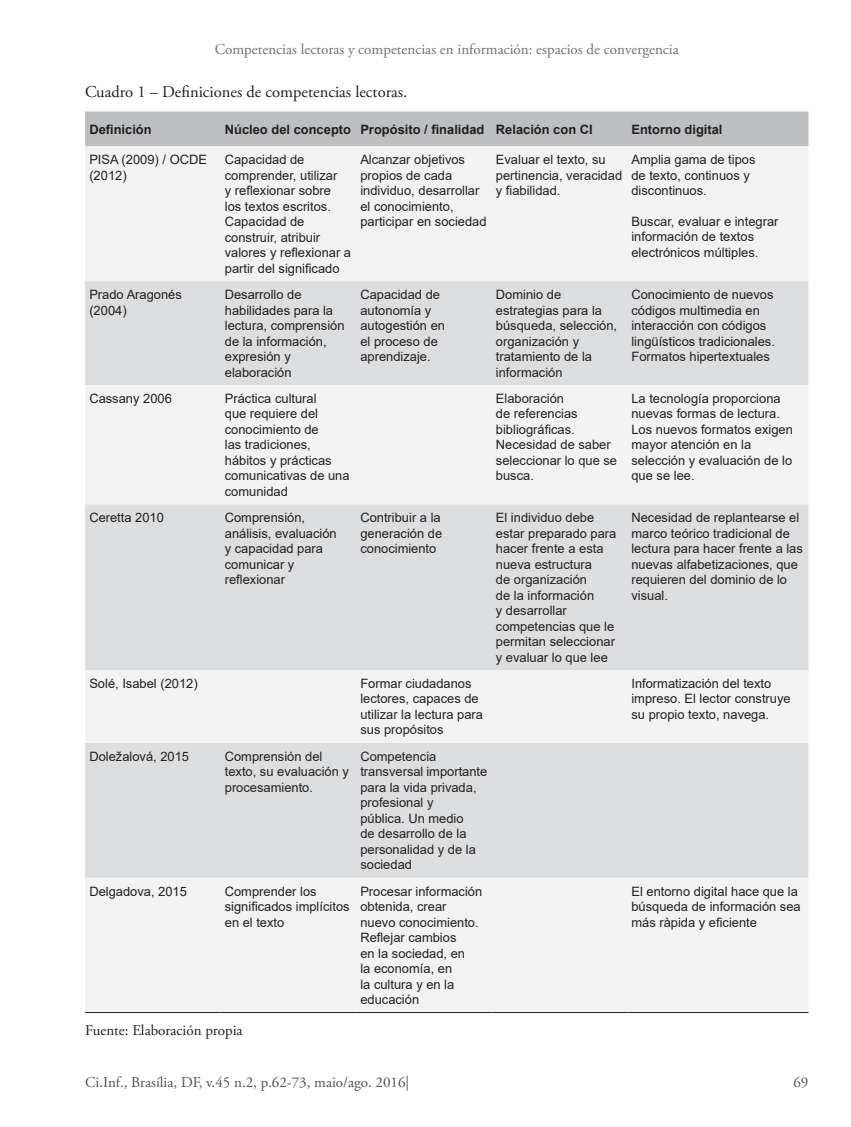
<style>
.page{position:relative;width:851px;height:1127px;background:#fff}
.page>*{position:absolute;margin:0;border:0;box-sizing:border-box;transform-origin:0 0}
.Ci_Inf__Título_image{font:16.5px "Adobe Garamond Pro";color:#231f20}
.t1{font:15px "Adobe Garamond Pro";color:#6d6f71}
.t2{font:15px "Adobe Garamond Pro";color:#535050}
.Fonte{font:15px "Adobe Garamond Pro";color:#231f20}
.t3{font:12.9px/15.5px "Arial";color:#231f20}
.t4{font:700 12.9px "Arial";color:#231f20}
</style>
<div class="page">
<div style="left:85px;top:112px;width:723px;height:34px;background:#bcbec0"></div>
<div style="left:85px;top:146px;width:723px;height:866px;background:#f2f2f3"></div>
<svg style="left:85px;top:281px;width:723px;height:597px;fill:#dcddde"></svg>
<hr style="left:85px;top:1012px;width:135px;height:1px;background:#231f20">
<hr style="left:220px;top:1012px;width:136px;height:1px;background:#231f20">
<hr style="left:356px;top:1012px;width:135px;height:1px;background:#231f20">
<hr style="left:491px;top:1012px;width:136px;height:1px;background:#231f20">
<hr style="left:627px;top:1012px;width:181px;height:1px;background:#231f20">
<p class="t1" style="left:215px;top:40px;width:465px">Competencias lectoras y competencias en información: espacios de convergencia</p>
<p class="Ci_Inf__Título_image" style="left:85px;top:82px;width:323px">Cuadro 1 – Definiciones de competencias lectoras.</p>
<p class="t4" style="left:89px;top:120px;width:64px">Definición</p>
<p class="t4" style="left:225px;top:120px;width:128px">Núcleo del concepto</p>
<p class="t4" style="left:360px;top:120px;width:126px">Propósito / finalidad</p>
<p class="t4" style="left:496px;top:120px;width:98px">Relación con CI</p>
<p class="t4" style="left:631px;top:120px;width:93px">Entorno digital</p>
<p class="t3" style="left:89px;top:152px;width:119px">PISA (2009) / OCDE (2012)</p>
<p class="t3" style="left:225px;top:152px;width:128px">Capacidad de comprender, utilizar<br>y reflexionar sobre<br>los textos escritos.<br>Capacidad de construir, atribuir valores y reflexionar a partir del significado</p>
<p class="t3" style="left:360px;top:152px;width:128px">Alcanzar objetivos propios de cada individuo, desarrollar el conocimiento, participar en sociedad</p>
<p class="t3" style="left:496px;top:152px;width:128px">Evaluar el texto, su pertinencia, veracidad y fiabilidad.</p>
<p class="t3" style="left:631px;top:152px;width:126px">Amplia gama de tipos de texto, continuos y discontinuos.</p>
<p class="t3" style="left:631px;top:213px;width:148px">Buscar, evaluar e integrar información de textos electrónicos múltiples.</p>
<p class="t3" style="left:89px;top:287px;width:94px">Prado Aragonés (2004)</p>
<p class="t3" style="left:225px;top:287px;width:121px">Desarrollo de habilidades para la lectura, comprensión de la información, expresión y elaboración</p>
<p class="t3" style="left:360px;top:287px;width:86px">Capacidad de autonomía y autogestión en el proceso de aprendizaje.</p>
<p class="t3" style="left:496px;top:287px;width:123px">Dominio de estrategias para la búsqueda, selección, organización y tratamiento de la información</p>
<p class="t3" style="left:631px;top:287px;width:145px">Conocimiento de nuevos códigos multimedia en interacción con códigos lingüísticos tradicionales.<br>Formatos hipertextuales</p>
<p class="t3" style="left:89px;top:391px;width:84px">Cassany 2006</p>
<p class="t3" style="left:225px;top:391px;width:126px">Práctica cultural<br>que requiere del conocimiento de<br>las tradiciones, hábitos y prácticas comunicativas de una comunidad</p>
<p class="t3" style="left:496px;top:391px;width:123px">Elaboración<br>de referencias bibliográficas.<br>Necesidad de saber seleccionar lo que se busca.</p>
<p class="t3" style="left:631px;top:391px;width:163px">La tecnología proporciona nuevas formas de lectura.<br>Los nuevos formatos exigen mayor atención en la selección y evaluación de lo que se lee.</p>
<p class="t3" style="left:89px;top:510px;width:76px">Ceretta 2010</p>
<p class="t3" style="left:225px;top:510px;width:113px">Comprensión, análisis, evaluación y capacidad para comunicar y reflexionar</p>
<p class="t3" style="left:360px;top:510px;width:83px;text-align:justify">Contribuir a la generación de conocimiento</p>
<p class="t3" style="left:496px;top:510px;width:122px">El individuo debe estar preparado para hacer frente a esta nueva estructura<br>de organización<br>de la información<br>y desarrollar competencias que le permitan seleccionar y evaluar lo que lee</p>
<p class="t3" style="left:631px;top:510px;width:173px">Necesidad de replantearse el marco teórico tradicional de lectura para hacer frente a las nuevas alfabetizaciones, que requieren del dominio de lo visual.</p>
<p class="t3" style="left:89px;top:676px;width:110px">Solé, Isabel (2012)</p>
<p class="t3" style="left:360px;top:676px;width:124px">Formar ciudadanos lectores, capaces de utilizar la lectura para sus propósitos</p>
<p class="t3" style="left:631px;top:676px;width:161px">Informatización del texto impreso. El lector construye su propio texto, navega.</p>
<p class="t3" style="left:89px;top:748px;width:101px">Doležalová, 2015</p>
<p class="t3" style="left:225px;top:748px;width:126px">Comprensión del texto, su evaluación y procesamiento.</p>
<p class="t3" style="left:360px;top:748px;width:128px">Competencia transversal importante para la vida privada, profesional y<br>pública. Un medio<br>de desarrollo de la personalidad y de la sociedad</p>
<p class="t3" style="left:89px;top:883px;width:99px">Delgadova, 2015</p>
<p class="t3" style="left:225px;top:883px;width:126px">Comprender los significados implícitos en el texto</p>
<p class="t3" style="left:360px;top:883px;width:123px">Procesar información obtenida, crear nuevo conocimiento.<br>Reflejar cambios<br>en la sociedad, en<br>la economía, en<br>la cultura y en la educación</p>
<p class="t3" style="left:631px;top:883px;width:171px">El entorno digital hace que la búsqueda de información sea más ràpida y eficiente</p>
<p class="Fonte" style="left:85px;top:1021px;width:159px">Fuente: Elaboración propia</p>
<p class="t2" style="left:85px;top:1073px;width:325px">Ci.Inf., Brasília, DF, v.45 n.2, p.62-73, maio/ago. 2016|</p>
<p class="t2" style="left:793px;top:1073px;width:16px">69</p>
</div>
